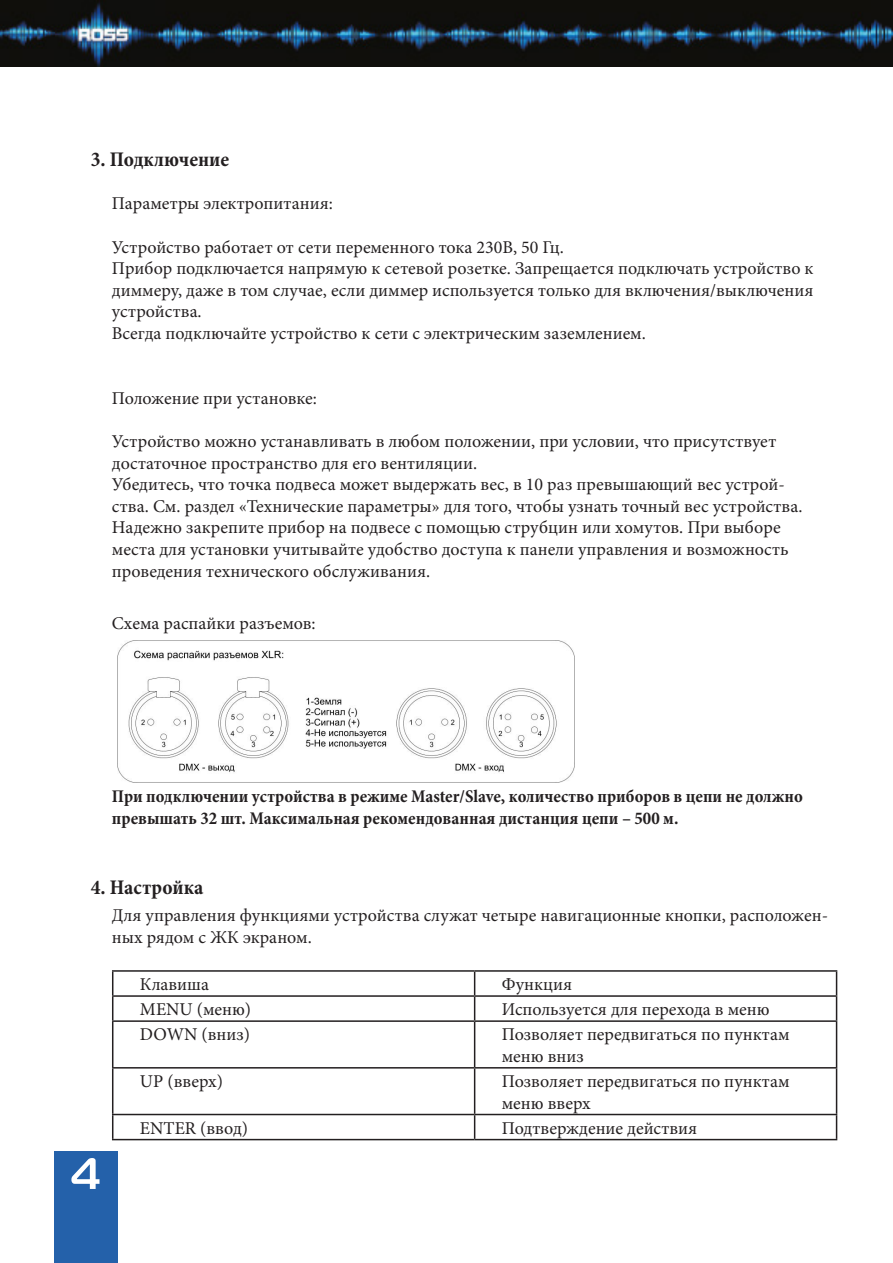
<style>
.page{position:relative;width:893px;height:1263px;background:#fff}
.page>*{position:absolute;margin:0;border:0;box-sizing:border-box;transform-origin:0 0}
.t1{font:54px "Nokia Sans S60";color:#fff}
.t2{font:700 condensed 21px "Minion Pro";color:#231f20}
.t3{font:18px/21.6px "Minion Pro";color:#231f20}
.t4{font:700 condensed 18px/21.6px "Minion Pro";color:#231f20}
</style>
<div class="page">
<img style="left:0;top:0;width:872px;height:66px">
<div style="left:54px;top:1151px;width:63px;height:112px;background:#2461aa"></div>
<img style="left:872px;top:0;width:21px;height:66px">
<hr style="left:112px;top:970px;width:363px;height:2px;background:#231f20">
<hr style="left:475px;top:970px;width:362px;height:2px;background:#231f20">
<hr style="left:112px;top:995px;width:363px;height:2px;background:#231f20">
<svg style="left:112px;top:972px;width:1px;height:48px"></svg>
<hr style="left:475px;top:995px;width:362px;height:2px;background:#231f20">
<svg style="left:474px;top:972px;width:1px;height:48px"></svg>
<svg style="left:836px;top:972px;width:1px;height:48px"></svg>
<hr style="left:112px;top:1020px;width:363px;height:2px;background:#231f20">
<hr style="left:112px;top:1022px;width:1px;height:45px;background:#231f20">
<hr style="left:475px;top:1020px;width:362px;height:2px;background:#231f20">
<hr style="left:474px;top:1022px;width:1px;height:45px;background:#231f20">
<hr style="left:836px;top:1022px;width:1px;height:45px;background:#231f20">
<hr style="left:112px;top:1067px;width:363px;height:1px;background:#231f20">
<hr style="left:112px;top:1068px;width:1px;height:46px;background:#231f20">
<hr style="left:475px;top:1067px;width:362px;height:1px;background:#231f20">
<hr style="left:474px;top:1068px;width:1px;height:46px;background:#231f20">
<hr style="left:836px;top:1068px;width:1px;height:46px;background:#231f20">
<hr style="left:112px;top:1114px;width:363px;height:1px;background:#231f20">
<svg style="left:112px;top:1115px;width:1px;height:24px"></svg>
<hr style="left:475px;top:1114px;width:362px;height:1px;background:#231f20">
<svg style="left:474px;top:1115px;width:1px;height:24px"></svg>
<svg style="left:836px;top:1115px;width:1px;height:24px"></svg>
<hr style="left:112px;top:1139px;width:363px;height:1px;background:#231f20">
<hr style="left:475px;top:1139px;width:362px;height:1px;background:#231f20">
<img style="left:117px;top:640px;width:457px;height:143px">
<p class="t2" style="left:91px;top:145px;width:140px">3. Подключение</p>
<p class="t3" style="left:112px;top:193px;width:222px">Параметры электропитания:</p>
<p class="t3" style="left:112px;top:236px;width:453px">Устройство работает от сети переменного тока 230В, 50 Гц.</p>
<p class="t3" style="left:112px;top:258px;width:703px;text-align:justify">Прибор подключается напрямую к сетевой розетке. Запрещается подключать устройство к диммеру, даже в том случае, если диммер используется только для включения/выключения устройства.</p>
<p class="t3" style="left:112px;top:323px;width:535px">Всегда подключайте устройство к сети с электрическим заземлением.</p>
<p class="t3" style="left:112px;top:387px;width:206px">Положение при установке:</p>
<p class="t3" style="left:112px;top:431px;width:666px">Устройство можно устанавливать в любом положении, при условии, что присутствует достаточное пространство для его вентиляции.</p>
<p class="t3" style="left:112px;top:474px;width:692px">Убедитесь, что точка подвеса может выдержать вес, в 10 раз превышающий вес устрой&shy;ства. См. раздел «Технические параметры» для того, чтобы узнать точный вес устройства.<br>Надежно закрепите прибор на подвесе с помощью струбцин или хомутов. При выборе места для установки учитывайте удобство доступа к панели управления и возможность проведения технического обслуживания.</p>
<p class="t3" style="left:112px;top:613px;width:205px">Схема распайки разъемов:</p>
<p class="t4" style="left:112px;top:785px;width:692px">При подключении устройства в режиме Master/Slave, количество приборов в цепи не должно превышать 32 шт. Максимальная рекомендованная дистанция цепи – 500 м.</p>
<p class="t2" style="left:91px;top:873px;width:114px">4. Настройка</p>
<p class="t3" style="left:112px;top:904px;width:718px">Для управления функциями устройства служат четыре навигационные кнопки, расположен&shy;ных рядом с ЖК экраном.</p>
<p class="t3" style="left:140px;top:973px;width:70px">Клавиша</p>
<p class="t3" style="left:502px;top:973px;width:72px">Функция</p>
<p class="t3" style="left:140px;top:999px;width:113px">MENU (меню)</p>
<p class="t3" style="left:502px;top:999px;width:269px">Используется для перехода в меню</p>
<p class="t3" style="left:140px;top:1024px;width:112px">DOWN (вниз)</p>
<p class="t3" style="left:502px;top:1024px;width:289px">Позволяет передвигаться по пунктам меню вниз</p>
<p class="t3" style="left:140px;top:1070px;width:84px">UP (вверх)</p>
<p class="t3" style="left:502px;top:1070px;width:289px">Позволяет передвигаться по пунктам меню вверх</p>
<p class="t3" style="left:140px;top:1117px;width:110px">ENTER (ввод)</p>
<p class="t3" style="left:502px;top:1117px;width:197px">Подтверждение действия</p>
<p class="t1" style="left:70px;top:1137px;width:32px">4</p>
</div>
